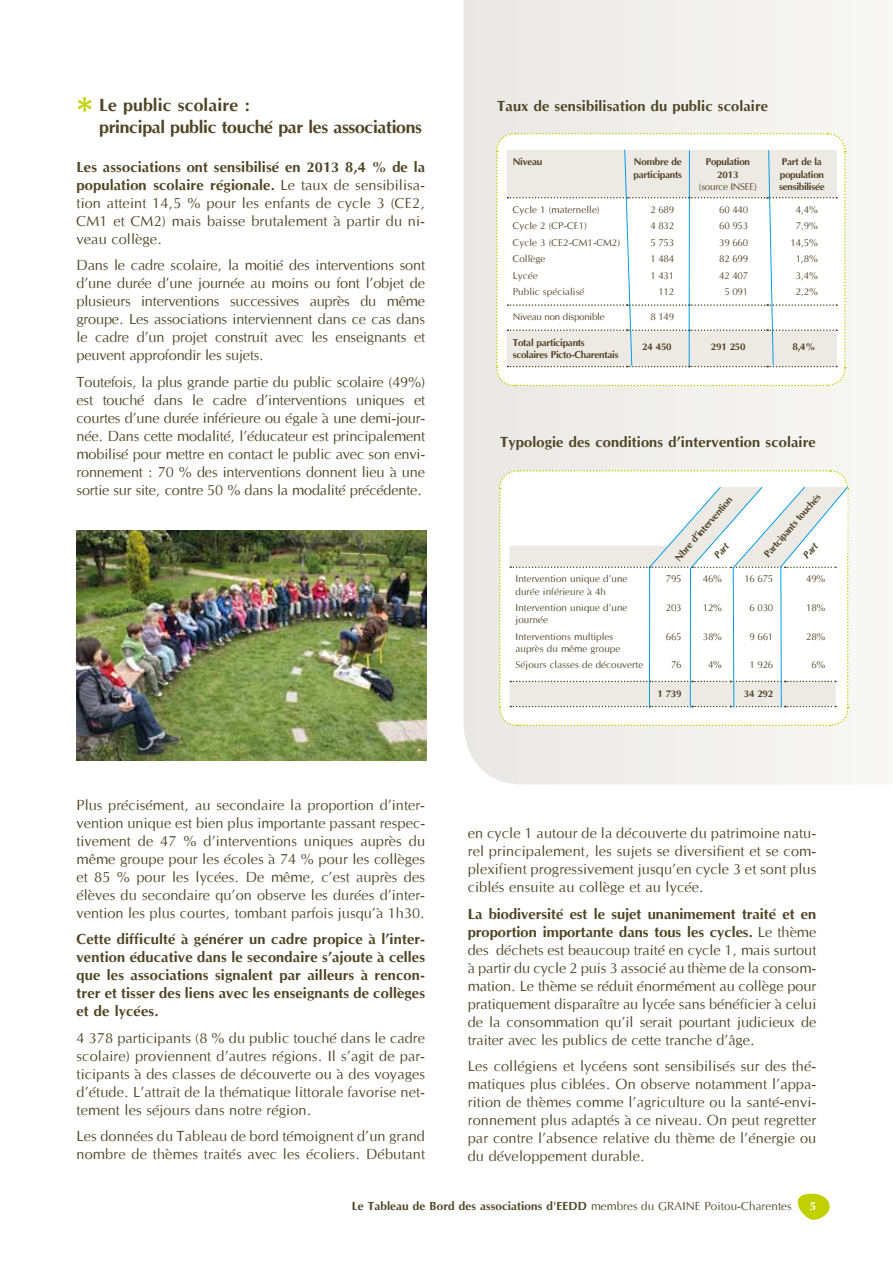
<style>
.page{position:relative;width:893px;height:1263px;background:#fff}
.page>*{position:absolute;margin:0;border:0;box-sizing:border-box;transform-origin:0 0}
.t1{font:700 18px/21.6px "Optane";letter-spacing:-.025em;color:#504625}
.t2{font:15px/18px "Optane";color:#504625;text-align:justify}
.t3{font:700 15px/18px "Optane";color:#504625;text-align:justify}
.t4{font:700 12px "Optane";color:#504625}
.t5{font:700 12px "Optane";color:#fff}
.t6{font:10.2px/16.4px "Optane";color:#504625}
.t7{font:700 10.2px/12.1px "Optane";letter-spacing:-.035em;color:#504625}
.t8{font:10.2px/16.4px "Optane";letter-spacing:-.035em;color:#504625;text-align:right}
.t9{font:italic 700 10.2px "Optane";color:#504625}
.s1{font-family:"Optima";font-size:37.5px;color:#c1d100}
.s2{font-weight:700}
.s3{font-weight:400}
</style>
<div class="page">
<svg style="left:797px;top:1193px;width:33px;height:27px"></svg>
<div style="left:463px;top:0;width:389px;height:784px;background:#efeeeb"></div>
<svg style="left:495px;top:132px;width:351px;height:255px"></svg>
<hr style="left:689px;top:150px;width:1px;height:216px;background:#009fe3">
<svg style="left:498px;top:469px;width:351px;height:258px"></svg>
<img style="left:77px;top:530px;width:350px;height:230px">
<p class="t1" style="left:99px;top:94px;width:324px;text-indent:-23px"><span class="s1">*</span> Le public scolaire :<br>principal public touché par les associations</p>
<p class="t2" style="left:77px;top:158px;width:350px"><span class="s2">Les associations ont sensibilisé en 2013 8,4 % de la population scolaire régionale.</span> Le taux de sensibilisa&shy;tion atteint 14,5 % pour les enfants de cycle 3 (CE2, CM1 et CM2) mais baisse brutalement à partir du ni&shy;veau collège.</p>
<p class="t2" style="left:77px;top:256px;width:350px">Dans le cadre scolaire, la moitié des interventions sont d’une durée d’une journée au moins ou font l’objet de plusieurs interventions successives auprès du même groupe. Les associations interviennent dans ce cas dans le cadre d’un projet construit avec les enseignants et peuvent approfondir les sujets.</p>
<p class="t2" style="left:77px;top:373px;width:350px">Toutefois, la plus grande partie du public scolaire (49%) est touché dans le cadre d’interventions uniques et courtes d’une durée inférieure ou égale à une demi-jour&shy;née. Dans cette modalité, l’éducateur est principalement mobilisé pour mettre en contact le public avec son envi&shy;ronnement : 70 % des interventions donnent lieu à une sortie sur site, contre 50 % dans la modalité précédente.</p>
<p class="t2" style="left:77px;top:795px;width:350px">Plus précisément, au secondaire la proportion d’inter&shy;vention unique est bien plus importante passant respec&shy;tivement de 47 % d’interventions uniques auprès du même groupe pour les écoles à 74 % pour les collèges et 85 % pour les lycées. De même, c’est auprès des élèves du secondaire qu’on observe les durées d’inter&shy;vention les plus courtes, tombant parfois jusqu’à 1h30.</p>
<p class="t3" style="left:77px;top:930px;width:350px">Cette difficulté à générer un cadre propice à l’inter&shy;vention éducative dans le secondaire s’ajoute à celles que les associations signalent par ailleurs à rencon&shy;trer et tisser des liens avec les enseignants de collèges et de lycées.</p>
<p class="t2" style="left:77px;top:1028px;width:350px">4 378 participants (8 % du public touché dans le cadre scolaire) proviennent d’autres régions. Il s’agit de par&shy;ticipants à des classes de découverte ou à des voyages d’étude. L’attrait de la thématique littorale favorise net&shy;tement les séjours dans notre région.</p>
<p class="t2" style="left:77px;top:1127px;width:350px">Les données du Tableau de bord témoignent d’un grand nombre de thèmes traités avec les écoliers. Débutant</p>
<p class="t3" style="left:497px;top:97px;width:273px">Taux de sensibilisation du public scolaire</p>
<p class="t7" style="left:513px;top:156px;width:31px">Niveau</p>
<p class="t7" style="left:634px;top:156px;width:50px">Nombre de participants</p>
<p class="t7" style="left:706px;top:156px;width:46px;text-align:center">Population<br>2013</p>
<p class="t8" style="left:699px;top:178px;width:60px">(source INSEE)</p>
<p class="t7" style="left:779px;top:156px;width:47px">Part de la population sensibilisée</p>
<p class="t6" style="left:513px;top:201px;width:109px">Cycle 1 (maternelle)<br>Cycle 2 (CP-CE1)<br>Cycle 3 (CE2-CM1-CM2)<br>Collège<br>Lycée<br>Public spécialisé</p>
<p class="t8" style="left:650px;top:201px;width:25px">2 689<br>4 832<br>5 753<br>1 484<br>1 431<br>112</p>
<p class="t8" style="left:719px;top:201px;width:31px;text-align:center">60 440<br>60 953<br>39 660<br>82 699<br>42 407<br>5 091</p>
<p class="t6" style="left:791px;top:201px;width:29px;text-align:center">4,4%<br>7,9%<br>14,5%<br>1,8%<br>3,4%<br>2,2%</p>
<p class="t8" style="left:513px;top:309px;width:93px">Niveau non disponible</p>
<p class="t6" style="left:650px;top:309px;width:25px">8 149</p>
<p class="t7" style="left:513px;top:336px;width:107px">Total participants scolaires Picto-Charentais</p>
<p class="t7" style="left:642px;top:341px;width:31px">24 450</p>
<p class="t7" style="left:711px;top:341px;width:36px">291 250</p>
<p class="t7" style="left:792px;top:341px;width:25px">8,4%</p>
<p class="t3" style="left:500px;top:433px;width:317px">Typologie des conditions d’intervention scolaire</p>
<p class="t6" style="left:516px;top:573px;width:113px;line-height:12.1px">Intervention unique d’une durée inférieure à 4h</p>
<p class="t6" style="left:516px;top:601px;width:113px;line-height:12.1px">Intervention unique d’une journée</p>
<p class="t6" style="left:516px;top:630px;width:106px;line-height:12.1px">Interventions multiples auprès du même groupe</p>
<p class="t6" style="left:516px;top:656px;width:129px">Séjours classes de découverte</p>
<p class="t7" style="left:672px;top:555px;width:83px;rotate:-49deg">Nbre d’intervention</p>
<p class="t9" style="left:711px;top:553px;width:18px;rotate:-49deg">Part</p>
<p class="t6" style="left:666px;top:571px;width:17px">795</p>
<p class="t6" style="left:666px;top:599px;width:17px">203</p>
<p class="t6" style="left:666px;top:628px;width:17px">665</p>
<p class="t6" style="left:671px;top:656px;width:12px">76</p>
<p class="t6" style="left:703px;top:571px;width:21px">46%</p>
<p class="t6" style="left:703px;top:599px;width:21px">12%</p>
<p class="t6" style="left:703px;top:628px;width:21px">38%</p>
<p class="t6" style="left:708px;top:656px;width:16px">4%</p>
<p class="t7" style="left:761px;top:552px;width:82px;rotate:-49deg">Partcipants touchés</p>
<p class="t9" style="left:800px;top:553px;width:18px;rotate:-49deg">Part</p>
<p class="t6" style="left:744px;top:571px;width:31px">16 675</p>
<p class="t6" style="left:750px;top:599px;width:25px">6 030</p>
<p class="t6" style="left:750px;top:628px;width:25px">9 661</p>
<p class="t6" style="left:750px;top:656px;width:25px">1 926</p>
<p class="t6" style="left:806px;top:571px;width:21px">49%</p>
<p class="t6" style="left:806px;top:599px;width:21px">18%</p>
<p class="t6" style="left:806px;top:628px;width:21px">28%</p>
<p class="t6" style="left:811px;top:656px;width:16px">6%</p>
<p class="t7" style="left:657px;top:687px;width:26px">1 739</p>
<p class="t7" style="left:744px;top:687px;width:31px">34 292</p>
<p class="t2" style="left:468px;top:824px;width:350px">en cycle 1 autour de la découverte du patrimoine natu&shy;rel principalement, les sujets se diversifient et se com&shy;plexifient progressivement jusqu’en cycle 3 et sont plus ciblés ensuite au collège et au lycée.</p>
<p class="t2" style="left:468px;top:904px;width:350px"><span class="s2">La biodiversité est le sujet unanimement traité et en proportion importante dans tous les cycles.</span> Le thème des déchets est beaucoup traité en cycle 1, mais surtout à partir du cycle 2 puis 3 associé au thème de la consom&shy;mation. Le thème se réduit énormément au collège pour pratiquement disparaître au lycée sans bénéficier à celui de la consommation qu’il serait pourtant judicieux de traiter avec les publics de cette tranche d’âge.</p>
<p class="t2" style="left:468px;top:1057px;width:350px">Les collégiens et lycéens sont sensibilisés sur des thé&shy;matiques plus ciblées. On observe notamment l’appa&shy;rition de thèmes comme l’agriculture ou la santé-envi&shy;ronnement plus adaptés à ce niveau. On peut regretter par contre l’absence relative du thème de l’énergie ou du développement durable.</p>
<p class="t4" style="left:352px;top:1199px;width:441px">Le Tableau de Bord des associations d'EEDD <span class="s3">membres du GRAINE Poitou-Charentes</span></p>
<p class="t5" style="left:810px;top:1199px;width:8px">5</p>
</div>
